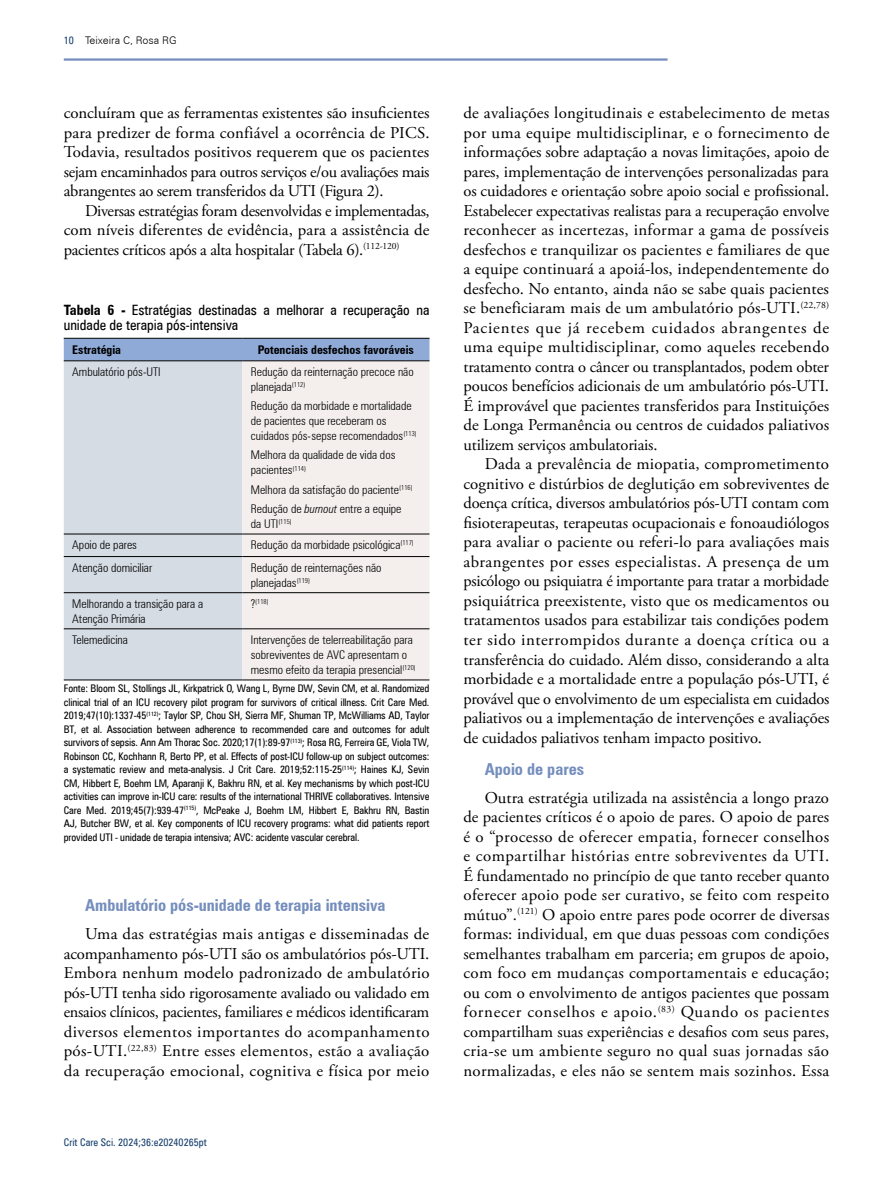
<style>
.page{position:relative;width:893px;height:1191px;background:#fff}
.page>*{position:absolute;margin:0;border:0;box-sizing:border-box;transform-origin:0 0}
.t1{font:16.5px/19.5px "Adobe Garamond Pro";letter-spacing:-.01em;color:#000;text-align:justify}
.t2{font:700 condensed 16.5px "Zurich BT";color:#758ebd}
.t3{font:condensed 14.25px/15px "Zurich BT";color:#000}
.t4{font:300 condensed 12px/15px "Zurich BT";color:#000}
.t5{font:700 condensed 12px "Zurich BT";color:#000}
.t6{font:condensed 10.5px/13.5px "Zurich BT";letter-spacing:-.01em;color:#000;text-align:justify}
.t7{font:condensed 10.5px "Zurich BT";color:#163f6d}
.t8{font:300 10.5px "Zurich BT";color:#000}
.t9{font:300 condensed 6.9px "Zurich BT";color:#000}
.s1{font-weight:400;font-stretch:condensed;color:#163f6d}
.s2{font-weight:700}
.s3{font-style:italic}
.s4{font-size:12px}
</style>
<div class="page">
<hr style="left:64px;top:58px;width:604px;height:3px;background:#758ebd">
<div style="left:64px;top:339px;width:365px;height:21px;background:#90aad8"></div>
<div style="left:64px;top:361px;width:178px;height:318px;background:#d5dce4"></div>
<div style="left:242px;top:361px;width:187px;height:318px;background:#f4efed"></div>
<hr style="left:64px;top:533px;width:178px;height:1px;background:#000">
<hr style="left:242px;top:533px;width:187px;height:1px;background:#000">
<hr style="left:64px;top:556px;width:178px;height:1px;background:#000">
<hr style="left:242px;top:556px;width:187px;height:1px;background:#000">
<hr style="left:64px;top:592px;width:178px;height:1px;background:#000">
<hr style="left:242px;top:592px;width:187px;height:1px;background:#000">
<hr style="left:64px;top:628px;width:178px;height:1px;background:#000">
<hr style="left:242px;top:628px;width:187px;height:1px;background:#000">
<hr style="left:64px;top:679px;width:178px;height:1px;background:#000">
<hr style="left:242px;top:679px;width:187px;height:1px;background:#000">
<hr style="left:64px;top:338px;width:178px;height:1px;background:#000">
<hr style="left:242px;top:338px;width:187px;height:1px;background:#000">
<hr style="left:64px;top:360px;width:178px;height:1px;background:#000">
<hr style="left:242px;top:360px;width:187px;height:1px;background:#000">
<p class="t8" style="left:64px;top:34px;width:114px"><span class="s1">10</span> Teixeira C, Rosa RG</p>
<p class="t1" style="left:64px;top:104px;width:367px">concluíram que as ferramentas existentes são insuficientes para predizer de forma confiável a ocorrência de PICS.<br>Todavia, resultados positivos requerem que os pacientes sejam encaminhados para outros serviços e/ou avaliações mais abrangentes ao serem transferidos da UTI (Figura 2).</p>
<p class="t1" style="left:64px;top:201px;width:367px;text-indent:21px">Diversas estratégias foram desenvolvidas e implementadas, com níveis diferentes de evidência, para a assistência de pacientes críticos após a alta hospitalar (Tabela 6).<sup>(112-120)</sup></p>
<p class="t3" style="left:64px;top:302px;width:367px"><span class="s2">Tabela 6 -</span> Estratégias destinadas a melhorar a recuperação na unidade de terapia pós-intensiva</p>
<p class="t5" style="left:72px;top:342px;width:50px">Estratégia</p>
<p class="t5" style="left:258px;top:342px;width:158px">Potenciais desfechos favoráveis</p>
<p class="t4" style="left:72px;top:364px;width:90px">Ambulatório pós-UTI</p>
<p class="t4" style="left:251px;top:364px;width:164px">Redução da reinternação precoce não planejada<sup>(112)</sup></p>
<p class="t4" style="left:251px;top:398px;width:167px">Redução da morbidade e mortalidade de pacientes que receberam os cuidados pós-sepse recomendados<sup>(113)</sup></p>
<p class="t4" style="left:251px;top:447px;width:146px">Melhora da qualidade de vida dos pacientes<sup>(114)</sup></p>
<p class="t4" style="left:251px;top:480px;width:163px;line-height:19.2px">Melhora da satisfação do paciente<sup>(116)<br></sup>Redução de <span class="s3">burnout</span> entre a equipe</p>
<p class="t4" style="left:251px;top:516px;width:42px">da UTI<sup>(115)</sup></p>
<p class="t4" style="left:72px;top:537px;width:66px">Apoio de pares</p>
<p class="t4" style="left:251px;top:537px;width:164px">Redução da morbidade psicológica<sup>(117)</sup></p>
<p class="t4" style="left:72px;top:560px;width:81px">Atenção domiciliar</p>
<p class="t4" style="left:251px;top:560px;width:132px">Redução de reinternações não planejadas<sup>(119)</sup></p>
<p class="t4" style="left:72px;top:596px;width:132px">Melhorando a transição para a<br>Atenção Primária</p>
<p class="t9" style="left:251px;top:597px;width:19px"><span class="s4">?</span>(118)</p>
<p class="t4" style="left:72px;top:632px;width:57px">Telemedicina</p>
<p class="t4" style="left:251px;top:632px;width:166px">Intervenções de telerreabilitação para sobreviventes de AVC apresentam o mesmo efeito da terapia presencial<sup>(120)</sup></p>
<p class="t6" style="left:64px;top:681px;width:367px">Fonte: Bloom SL, Stollings JL, Kirkpatrick O, Wang L, Byrne DW, Sevin CM, et al. Randomized clinical trial of an ICU recovery pilot program for survivors of critical illness. Crit Care Med.<br>2019;47(10):1337-45<sup>(112)</sup>; Taylor SP, Chou SH, Sierra MF, Shuman TP, McWilliams AD, Taylor BT, et al. Association between adherence to recommended care and outcomes for adult survivors of sepsis. Ann Am Thorac Soc. 2020;17(1):89-97<sup>(113)</sup>; Rosa RG, Ferreira GE, Viola TW, Robinson CC, Kochhann R, Berto PP, et al. Effects of post-ICU follow-up on subject outcomes: a systematic review and meta-analysis. J Crit Care. 2019;52:115-25<sup>(114)</sup>; Haines KJ, Sevin CM, Hibbert E, Boehm LM, Aparanji K, Bakhru RN, et al. Key mechanisms by which post-ICU activities can improve in-ICU care: results of the international THRIVE collaboratives. Intensive Care Med. 2019;45(7):939-47<sup>(115)</sup>, McPeake J, Boehm LM, Hibbert E, Bakhru RN, Bastin AJ, Butcher BW, et al. Key components of ICU recovery programs: what did patients report provided UTI - unidade de terapia intensiva; AVC: acidente vascular cerebral.</p>
<p class="t2" style="left:85px;top:895px;width:302px">Ambulatório pós-unidade de terapia intensiva</p>
<p class="t1" style="left:64px;top:925px;width:367px;text-indent:21px">Uma das estratégias mais antigas e disseminadas de acompanhamento pós-UTI são os ambulatórios pós-UTI.<br>Embora nenhum modelo padronizado de ambulatório pós-UTI tenha sido rigorosamente avaliado ou validado em ensaios clínicos, pacientes, familiares e médicos identificaram diversos elementos importantes do acompanhamento pós-UTI.<sup>(22,83)</sup> Entre esses elementos, estão a avaliação da recuperação emocional, cognitiva e física por meio</p>
<p class="t7" style="left:64px;top:1135px;width:144px">Crit Care Sci. 2024;36:e20240265pt</p>
<p class="t1" style="left:463px;top:104px;width:367px">de avaliações longitudinais e estabelecimento de metas por uma equipe multidisciplinar, e o fornecimento de informações sobre adaptação a novas limitações, apoio de pares, implementação de intervenções personalizadas para os cuidadores e orientação sobre apoio social e profissional.<br>Estabelecer expectativas realistas para a recuperação envolve reconhecer as incertezas, informar a gama de possíveis desfechos e tranquilizar os pacientes e familiares de que a equipe continuará a apoiá-los, independentemente do desfecho. No entanto, ainda não se sabe quais pacientes se beneficiaram mais de um ambulatório pós-UTI.<sup>(22,78)<br></sup>Pacientes que já recebem cuidados abrangentes de uma equipe multidisciplinar, como aqueles recebendo tratamento contra o câncer ou transplantados, podem obter poucos benefícios adicionais de um ambulatório pós-UTI.<br>É improvável que pacientes transferidos para Instituições de Longa Permanência ou centros de cuidados paliativos utilizem serviços ambulatoriais.</p>
<p class="t1" style="left:463px;top:455px;width:367px;text-indent:21px">Dada a prevalência de miopatia, comprometimento cognitivo e distúrbios de deglutição em sobreviventes de doença crítica, diversos ambulatórios pós-UTI contam com fisioterapeutas, terapeutas ocupacionais e fonoaudiólogos para avaliar o paciente ou referi-lo para avaliações mais abrangentes por esses especialistas. A presença de um psicólogo ou psiquiatra é importante para tratar a morbidade psiquiátrica preexistente, visto que os medicamentos ou tratamentos usados para estabilizar tais condições podem ter sido interrompidos durante a doença crítica ou a transferência do cuidado. Além disso, considerando a alta morbidade e a mortalidade entre a população pós-UTI, é provável que o envolvimento de um especialista em cuidados paliativos ou a implementação de intervenções e avaliações de cuidados paliativos tenham impacto positivo.</p>
<p class="t2" style="left:485px;top:759px;width:101px">Apoio de pares</p>
<p class="t1" style="left:463px;top:788px;width:367px;text-indent:21px">Outra estratégia utilizada na assistência a longo prazo de pacientes críticos é o apoio de pares. O apoio de pares é o “processo de oferecer empatia, fornecer conselhos e compartilhar histórias entre sobreviventes da UTI.<br>É fundamentado no princípio de que tanto receber quanto oferecer apoio pode ser curativo, se feito com respeito mútuo”.<sup>(121)</sup> O apoio entre pares pode ocorrer de diversas formas: individual, em que duas pessoas com condições semelhantes trabalham em parceria; em grupos de apoio, com foco em mudanças comportamentais e educação; ou com o envolvimento de antigos pacientes que possam fornecer conselhos e apoio.<sup>(83)</sup> Quando os pacientes compartilham suas experiências e desafios com seus pares, cria-se um ambiente seguro no qual suas jornadas são normalizadas, e eles não se sentem mais sozinhos. Essa</p>
</div>
